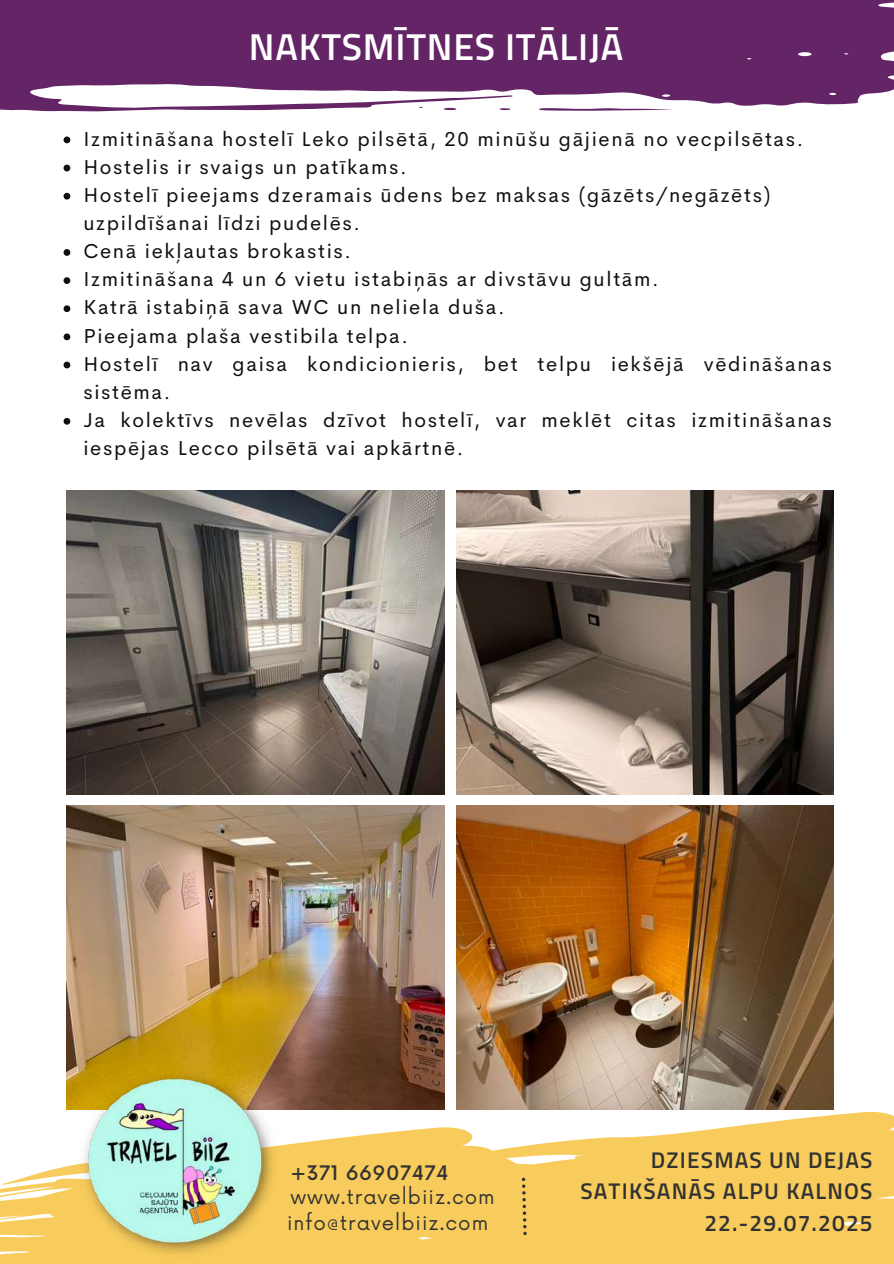
<style>
.page{position:relative;width:894px;height:1264px;background:#fff}
.page>*{position:absolute;margin:0;border:0;box-sizing:border-box;transform-origin:0 0}
.t1{font:600 37.5px "Titillium Web";letter-spacing:.02em;color:#fff}
.t2{font:600 22.65px/31.5px "Titillium Web";letter-spacing:.05em;color:#323232;text-align:right}
.t3{font:20.25px/28.2px "Cerebri Sans";letter-spacing:.08em;color:#100f0d}
.t4{font:19.65px "Now";letter-spacing:.05em;color:#323232}
.t5{font:500 19.5px "Now";letter-spacing:.025em;color:#323232}
</style>
<div class="page">
<img style="left:66px;top:490px;width:378px;height:304px">
<img style="left:456px;top:490px;width:377px;height:304px">
<img style="left:66px;top:805px;width:378px;height:304px">
<img style="left:456px;top:805px;width:377px;height:304px">
<svg style="left:0;top:1139px;width:324px;height:124px;fill:#f8cc5c"></svg>
<svg style="left:324px;top:1109px;width:569px;height:154px;background:#f8d273"></svg>
<img style="left:77px;top:1064px;width:202px;height:198px">
<svg style="left:518px;top:1177px;width:8px;height:58px"></svg>
<svg style="left:0;top:0;width:893px;height:111px;background:#79427b"></svg>
<svg style="left:539px;top:108px;width:135px;height:3px"></svg>
<svg style="left:443px;top:108px;width:13px;height:2px"></svg>
<svg style="left:499px;top:108px;width:11px;height:2px"></svg>
<svg style="left:64px;top:136px;width:6px;height:7px"></svg>
<svg style="left:64px;top:165px;width:6px;height:6px"></svg>
<svg style="left:64px;top:193px;width:6px;height:6px"></svg>
<svg style="left:64px;top:249px;width:6px;height:7px"></svg>
<svg style="left:64px;top:277px;width:6px;height:7px"></svg>
<svg style="left:64px;top:305px;width:6px;height:7px"></svg>
<svg style="left:64px;top:333px;width:6px;height:7px"></svg>
<svg style="left:64px;top:361px;width:6px;height:7px"></svg>
<svg style="left:64px;top:418px;width:6px;height:6px"></svg>
<h1 class="t1" style="left:249px;top:17px;width:376px">NAKTSMĪTNES ITĀLIJĀ</h1>
<p class="t3" style="left:83px;top:124px;width:749px">Izmitināšana hostelī Leko pilsētā, 20 minūšu gājienā no vecpilsētas.<br>Hostelis ir svaigs un patīkams.<br>Hostelī pieejams dzeramais ūdens bez maksas (gāzēts/negāzēts) uzpildīšanai līdzi pudelēs.<br>Cenā iekļautas brokastis.<br>Izmitināšana 4 un 6 vietu istabiņās ar divstāvu gultām.<br>Katrā istabiņā sava WC un neliela duša.<br>Pieejama plaša vestibila telpa.<br>Hostelī nav gaisa kondicionieris, bet telpu iekšējā vēdināšanas sistēma.<br>Ja kolektīvs nevēlas dzīvot hostelī, var meklēt citas izmitināšanas iespējas Lecco pilsētā vai apkārtnē.</p>
<p class="t5" style="left:290px;top:1162px;width:160px">+371 66907474</p>
<p class="t4" style="left:287px;top:1211px;width:203px">info@travelbiiz.com</p>
<p class="t4" style="left:290px;top:1186px;width:206px">www.travelbiiz.com</p>
<p class="t2" style="left:580px;top:1143px;width:294px">DZIESMAS UN DEJAS<br>SATIKŠANĀS ALPU KALNOS<br>22.-29.07.2025</p>
</div>
